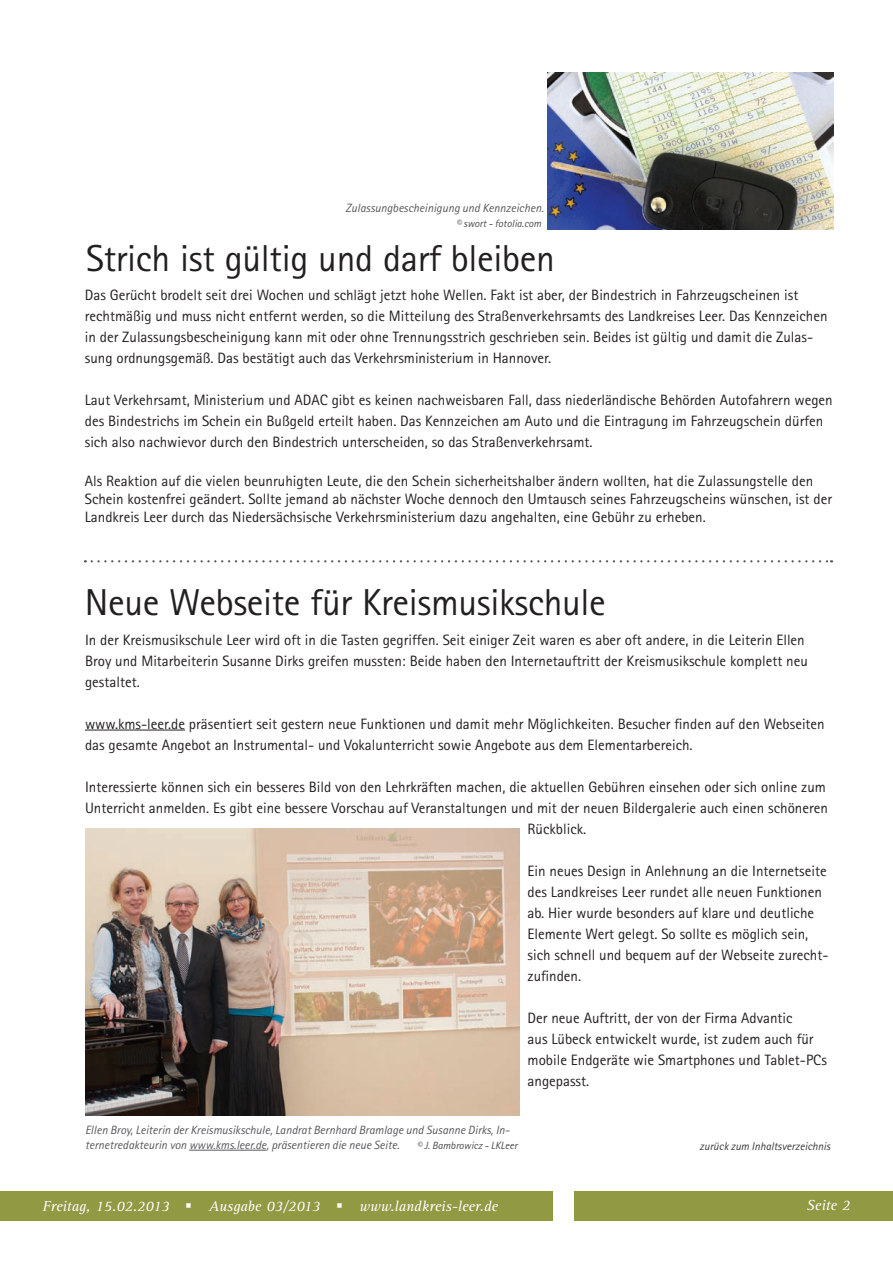
<style>
.page{position:relative;width:893px;height:1263px;background:#fff}
.page>*{position:absolute;margin:0;border:0;box-sizing:border-box;transform-origin:0 0}
.t1{font:37.5px "Rotis Sans Serif";letter-spacing:-.01em;color:#231f20}
.t2{font:15px/21px "Rotis Sans Serif";color:#231f20}
.t3{font:italic 15px "Rotis Serif";color:#fff}
.t4{font:italic 12px/15px "Rotis Sans Serif";color:#57585a}
.t5{font:italic 11.25px "Rotis Sans Serif";color:#3c3c3d}
.t6{font:italic 10.5px "Rotis Sans Serif";color:#4b4c4d}
</style>
<div class="page">
<div style="left:0;top:1191px;width:553px;height:29px;background:#919943"></div>
<div style="left:574px;top:1191px;width:319px;height:29px;background:#919943"></div>
<hr style="left:189px;top:1150px;width:78px;height:1px;background:#57585a">
<img style="left:85px;top:828px;width:435px;height:288px">
<img style="left:547px;top:72px;width:286px;height:158px">
<svg style="left:92px;top:560px;width:740px;height:2px"></svg>
<hr style="left:85px;top:730px;width:100px;height:1px;background:#231f20">
<p class="t4" style="left:345px;top:200px;width:200px">Zulassungbescheinigung und Kennzeichen.</p>
<p class="t6" style="left:456px;top:217px;width:87px">© swort - fotolia.com</p>
<h1 class="t1" style="left:86px;top:236px;width:470px">Strich ist gültig und darf bleiben</h1>
<p class="t2" style="left:85px;top:284px;width:744px">Das Gerücht brodelt seit drei Wochen und schlägt jetzt hohe Wellen. Fakt ist aber, der Bindestrich in Fahrzeugscheinen ist rechtmäßig und muss nicht entfernt werden, so die Mitteilung des Straßenverkehrsamts des Landkreises Leer. Das Kennzeichen in der Zulassungsbescheinigung kann mit oder ohne Trennungsstrich geschrieben sein. Beides ist gültig und damit die Zulas&shy;sung ordnungsgemäß. Das bestätigt auch das Verkehrsministerium in Hannover.</p>
<p class="t2" style="left:85px;top:389px;width:749px">Laut Verkehrsamt, Ministerium und ADAC gibt es keinen nachweisbaren Fall, dass niederländische Behörden Autofahrern wegen des Bindestrichs im Schein ein Bußgeld erteilt haben. Das Kennzeichen am Auto und die Eintragung im Fahrzeugschein dürfen sich also nachwievor durch den Bindestrich unterscheiden, so das Straßenverkehrsamt.</p>
<p class="t2" style="left:85px;top:471px;width:749px;line-height:18px">Als Reaktion auf die vielen beunruhigten Leute, die den Schein sicherheitshalber ändern wollten, hat die Zulassungstelle den<br>Schein kostenfrei geändert. Sollte jemand ab nächster Woche dennoch den Umtausch seines Fahrzeugscheins wünschen, ist der<br>Landkreis Leer durch das Niedersächsische Verkehrsministerium dazu angehalten, eine Gebühr zu erheben.</p>
<h1 class="t1" style="left:85px;top:581px;width:522px">Neue Webseite für Kreismusikschule</h1>
<p class="t2" style="left:85px;top:629px;width:724px">In der Kreismusikschule Leer wird oft in die Tasten gegriffen. Seit einiger Zeit waren es aber oft andere, in die Leiterin Ellen<br>Broy und Mitarbeiterin Susanne Dirks greifen mussten: Beide haben den Internetauftritt der Kreismusikschule komplett neu gestaltet.</p>
<p class="t2" style="left:85px;top:713px;width:741px">www.kms-leer.de präsentiert seit gestern neue Funktionen und damit mehr Möglichkeiten. Besucher finden auf den Webseiten das gesamte Angebot an Instrumental- und Vokalunterricht sowie Angebote aus dem Elementarbereich.</p>
<p class="t2" style="left:85px;top:776px;width:742px">Interessierte können sich ein besseres Bild von den Lehrkräften machen, die aktuellen Gebühren einsehen oder sich online zum</p>
<p class="t2" style="left:85px;top:797px;width:744px">Unterricht anmelden. Es gibt eine bessere Vorschau auf Veranstaltungen und mit der neuen Bildergalerie auch einen schöneren</p>
<p class="t2" style="left:528px;top:818px;width:60px">Rückblick.</p>
<p class="t2" style="left:528px;top:860px;width:302px">Ein neues Design in Anlehnung an die Internetseite des Landkreises Leer rundet alle neuen Funktionen ab. Hier wurde besonders auf klare und deutliche Elemente Wert gelegt. So sollte es möglich sein, sich schnell und bequem auf der Webseite zurecht&shy;zufinden.</p>
<p class="t2" style="left:528px;top:1007px;width:301px">Der neue Auftritt, der von der Firma Advantic<br>aus Lübeck entwickelt wurde, ist zudem auch für mobile Endgeräte wie Smartphones und Tablet-PCs angepasst.</p>
<p class="t4" style="left:85px;top:1122px;width:426px">Ellen Broy, Leiterin der Kreismusikschule, Landrat Bernhard Bramlage und Susanne Dirks, In&shy;ternetredakteurin von www.kms.leer.de, präsentieren die neue Seite.</p>
<p class="t6" style="left:417px;top:1139px;width:102px">© J. Bambrowicz - LKLeer</p>
<p class="t5" style="left:699px;top:1139px;width:132px">zurück zum Inhaltsverzeichnis</p>
<p class="t3" style="left:43px;top:1197px;width:457px">Freitag, 15.02.2013 ▪ Ausgabe 03/2013 ▪ www.landkreis-leer.de</p>
<p class="t3" style="left:807px;top:1196px;width:45px">Seite 2</p>
</div>
